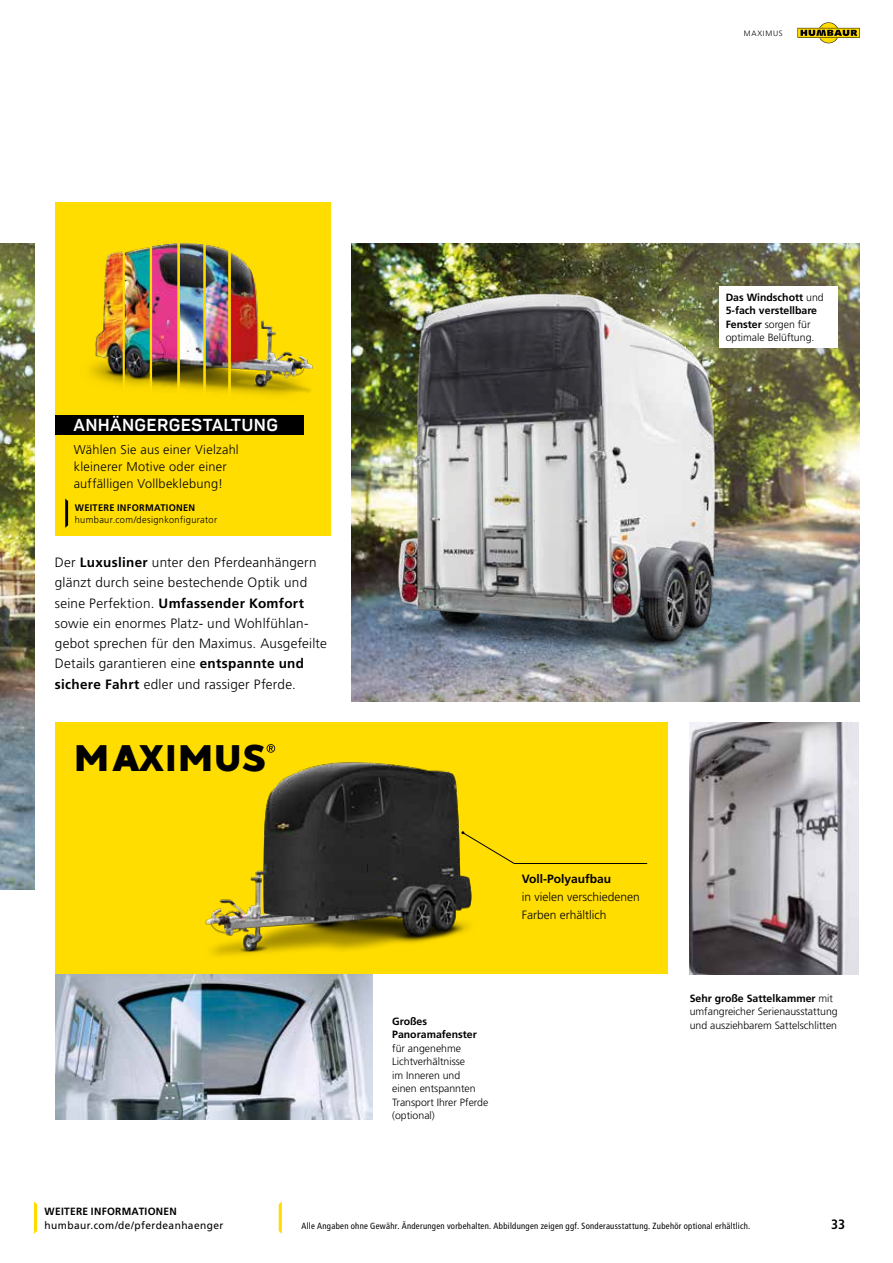
<style>
.page{position:relative;width:893px;height:1263px;background:#fff}
.page>*{position:absolute;margin:0;border:0;box-sizing:border-box;transform-origin:0 0}
.t1{font:36.9px "MADE Good Time Grotesk";letter-spacing:-.03em;color:#000}
.t2{font:700 17.1px "Panton";letter-spacing:.02em;color:#fff}
.t3{font:13.5px/20.2px "Frutiger LT 45 Lt";letter-spacing:.02em;color:#000}
.t4{font:13.5px "Frutiger LT 65 Bd";letter-spacing:.025em;color:#000}
.t5{font:13.5px "Frutiger LT 67 Bd Cn";color:#000}
.t6{font:12.75px/17px "Frutiger LT 45 Lt";letter-spacing:.02em;color:#000}
.t7{font:12px/18px "Frutiger LT 45 Lt";color:#000}
.t8{font:12px "Frutiger LT 65 Bd";color:#000}
.t9{font:10.5px/13.5px "Frutiger LT 45 Lt";color:#000}
.t10{font:10.5px/13.5px "Frutiger LT 65 Bd";color:#000}
.t11{font:10.5px "Frutiger LT 55 Rm";letter-spacing:.04em;color:#000}
.t12{font:10.5px "Frutiger LT 65 Bd";letter-spacing:.025em;color:#000}
.t13{font:9.45px "Frutiger LT 45 Lt";letter-spacing:.035em;color:#000}
.t14{font:9.45px "Frutiger LT 65 Bd";letter-spacing:.03em;color:#000}
.t15{font:9px "Frutiger LT 57 Cn";letter-spacing:.035em;color:#000}
.t16{font:7.65px "Frutiger LT 45 Lt";letter-spacing:.1em;color:#000}
.s1{font-family:"Frutiger LT 65 Bd"}
.s2{font-family:"Frutiger LT 45 Lt"}
</style>
<div class="page">
<img style="left:0;top:244px;width:34px;height:646px">
<img style="left:352px;top:244px;width:507px;height:458px">
<img style="left:364px;top:273px;width:383px;height:408px">
<div style="left:55px;top:723px;width:613px;height:251px;background:#fd0"></div>
<img style="left:205px;top:747px;width:267px;height:231px">
<svg style="left:267px;top:744px;width:8px;height:9px"></svg>
<div style="left:720px;top:286px;width:118px;height:62px;background:#fff"></div>
<img style="left:690px;top:723px;width:169px;height:251px">
<svg style="left:461px;top:831px;width:187px;height:33px"></svg>
<svg style="left:34px;top:1201px;width:3px;height:33px"></svg>
<svg style="left:279px;top:1201px;width:3px;height:33px"></svg>
<img style="left:55px;top:974px;width:317px;height:145px">
<div style="left:55px;top:202px;width:275px;height:333px;background:#fd0"></div>
<img style="left:125px;top:247px;width:25px;height:139px">
<img style="left:90px;top:251px;width:35px;height:134px">
<img style="left:152px;top:242px;width:161px;height:154px">
<div style="left:55px;top:415px;width:249px;height:20px;background:#000"></div>
<svg style="left:65px;top:498px;width:3px;height:30px"></svg>
<svg style="left:797px;top:22px;width:63px;height:21px"></svg>
<p class="t16" style="left:744px;top:29px;width:40px">MAXIMUS</p>
<p class="t2" style="left:73px;top:415px;width:206px">ANHÄNGERGESTALTUNG</p>
<p class="t6" style="left:74px;top:442px;width:167px">Wählen Sie aus einer Vielzahl kleinerer Motive oder einer auffälligen Vollbeklebung!</p>
<p class="t14" style="left:75px;top:502px;width:122px">WEITERE INFORMATIONEN</p>
<p class="t13" style="left:75px;top:514px;width:144px">humbaur.com/designkonfigurator</p>
<p class="t3" style="left:55px;top:552px;width:263px">Der <span class="s1">Luxusliner</span> unter den Pferdeanhängern glänzt durch seine bestechende Optik und</p>
<p class="t4" style="left:55px;top:595px;width:251px"><span class="s2">seine Perfektion.</span> Umfassender Komfort</p>
<p class="t3" style="left:55px;top:613px;width:274px">sowie ein enormes Platz- und Wohlfühlan&shy;gebot sprechen für den Maximus. Ausgefeilte Details garantieren eine <span class="s1">entspannte und sichere Fahrt</span> edler und rassiger Pferde.</p>
<h1 class="t1" style="left:74px;top:734px;width:195px">MAXIMUS</h1>
<p class="t10" style="left:726px;top:291px;width:100px">Das Windschott <span class="s2">und<br></span>5-fach verstellbare</p>
<p class="t9" style="left:726px;top:318px;width:90px"><span class="s1">Fenster</span> sorgen für optimale Belüftung.</p>
<p class="t8" style="left:522px;top:872px;width:91px">Voll-Polyaufbau</p>
<p class="t7" style="left:522px;top:888px;width:120px">in vielen verschiedenen<br>Farben erhältlich</p>
<p class="t10" style="left:392px;top:1014px;width:86px">Großes<br>Panoramafenster</p>
<p class="t9" style="left:392px;top:1042px;width:98px">für angenehme<br>Lichtverhältnisse<br>im Inneren und<br>einen entspannten<br>Transport Ihrer Pferde (optional)</p>
<p class="t10" style="left:690px;top:991px;width:145px">Sehr große Sattelkammer <span class="s2">mit</span></p>
<p class="t9" style="left:690px;top:1005px;width:149px">umfangreicher Serienausstattung und ausziehbarem Sattelschlitten</p>
<p class="t12" style="left:45px;top:1205px;width:134px">WEITERE INFORMATIONEN</p>
<p class="t11" style="left:45px;top:1219px;width:180px">humbaur.com/de/pferdeanhaenger</p>
<p class="t15" style="left:301px;top:1220px;width:450px">Alle Angaben ohne Gewähr. Änderungen vorbehalten. Abbildungen zeigen ggf. Sonderausstattung. Zubehör optional erhältlich.</p>
<p class="t5" style="left:831px;top:1217px;width:16px">33</p>
</div>
